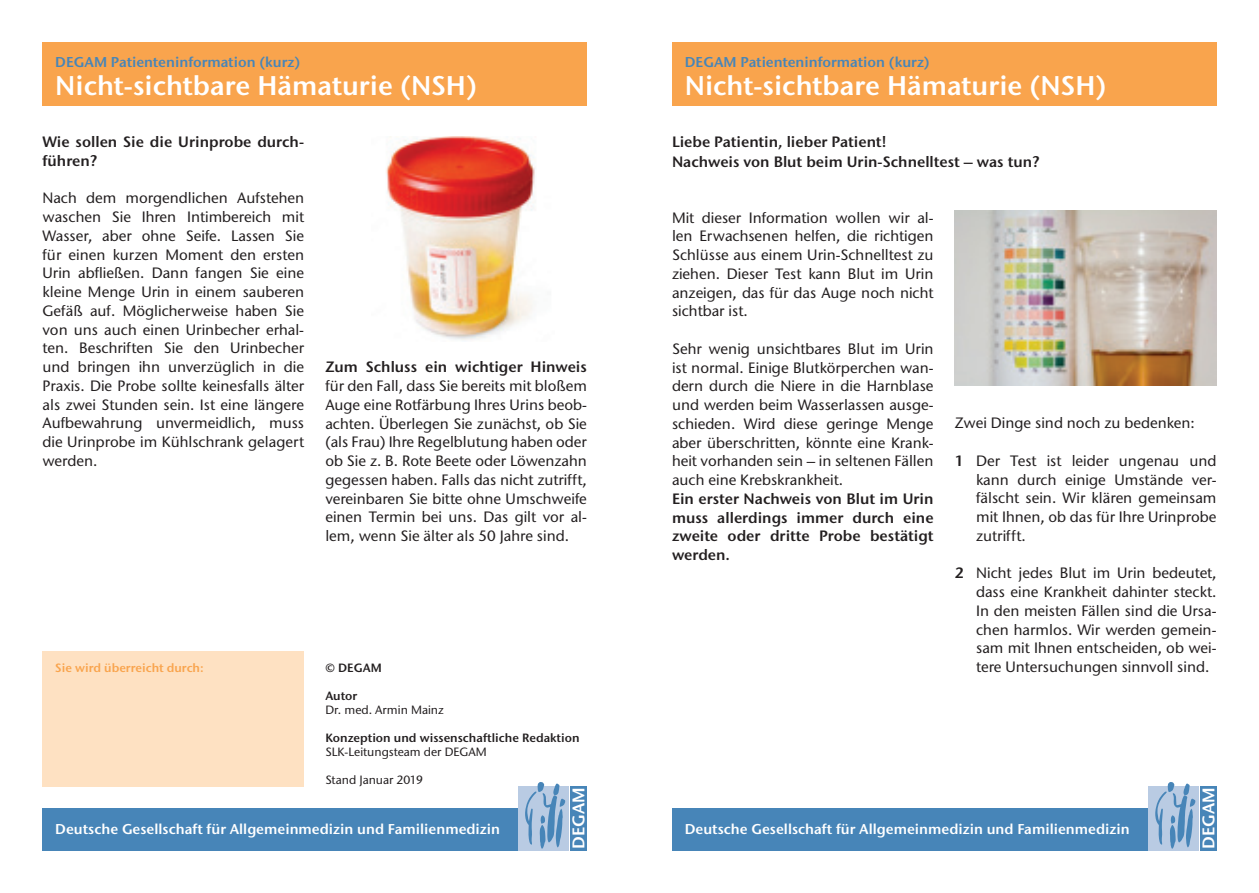
<style>
.page{position:relative;width:1259px;height:893px;background:#fff}
.page>*{position:absolute;margin:0;border:0;box-sizing:border-box;transform-origin:0 0}
.t1{font:600 27px "Stone Sans ITC Pro";color:#fff}
.t2{font:600 16.95px "Stone Sans ITC Pro";letter-spacing:.005em;color:#fff}
.t3{font:500 15px/18.8px "Stone Sans ITC Std";color:#231f20;text-align:justify}
.t4{font:600 15px/18.8px "Stone Sans ITC Pro";color:#231f20}
.t5{font:600 14.25px "Stone Sans ITC Pro";color:#fff}
.t6{font:600 14.25px "Stone Sans ITC Pro";color:#4785b8}
.t7{font:500 12px "Stone Sans ITC Std";color:#231f20}
.t8{font:600 12px "Stone Sans ITC Pro";color:#231f20}
.t9{font:600 12px "Stone Sans ITC Pro";color:#f9a44d}
.s1{font-family:"Stone Sans ITC Pro";font-weight:600}
</style>
<div class="page">
<div style="left:43px;top:651px;width:261px;height:136px;background:#fee1c2"></div>
<div style="left:672px;top:43px;width:544px;height:63px;background:#f9a44d"></div>
<div style="left:43px;top:43px;width:544px;height:63px;background:#f9a44d"></div>
<div style="left:43px;top:808px;width:475px;height:42px;background:#4785b8"></div>
<div style="left:672px;top:808px;width:476px;height:42px;background:#4785b8"></div>
<div style="left:518px;top:786px;width:51px;height:64px;background:#b9cbe3"></div>
<div style="left:570px;top:786px;width:16px;height:64px;background:#4785b8"></div>
<svg style="left:525px;top:782px;width:40px;height:67px"></svg>
<div style="left:1148px;top:786px;width:51px;height:64px;background:#b9cbe3"></div>
<div style="left:1200px;top:786px;width:16px;height:64px;background:#4785b8"></div>
<svg style="left:1155px;top:782px;width:40px;height:67px"></svg>
<img style="left:955px;top:211px;width:261px;height:175px">
<img style="left:386px;top:136px;width:150px;height:204px">
<p class="t6" style="left:55px;top:53px;width:246px">DEGAM Patienteninformation (kurz)</p>
<p class="t6" style="left:685px;top:53px;width:246px">DEGAM Patienteninformation (kurz)</p>
<h1 class="t1" style="left:55px;top:69px;width:423px">Nicht-sichtbare Hämaturie (NSH)</h1>
<h1 class="t1" style="left:685px;top:69px;width:423px">Nicht-sichtbare Hämaturie (NSH)</h1>
<p class="t4" style="left:43px;top:132px;width:263px">Wie sollen Sie die Urinprobe durch&shy;führen?</p>
<p class="t3" style="left:43px;top:189px;width:263px">Nach dem morgendlichen Aufstehen waschen Sie Ihren Intimbereich mit Wasser, aber ohne Seife. Lassen Sie für einen kurzen Moment den ersten Urin abfließen. Dann fangen Sie eine kleine Menge Urin in einem sauberen Gefäß auf. Möglicherweise haben Sie von uns auch einen Urinbecher erhal&shy;ten. Beschriften Sie den Urinbecher und bringen ihn unverzüglich in die Praxis. Die Probe sollte keinesfalls älter als zwei Stunden sein. Ist eine längere Aufbewahrung unvermeidlich, muss die Urinprobe im Kühlschrank gelagert werden.</p>
<p class="t4" style="left:325px;top:358px;width:263px">Zum Schluss ein wichtiger Hinweis</p>
<p class="t3" style="left:325px;top:376px;width:263px">für den Fall, dass Sie bereits mit bloßem Auge eine Rotfärbung Ihres Urins beob&shy;achten. Überlegen Sie zunächst, ob Sie (als Frau) Ihre Regelblutung haben oder ob Sie z. B. Rote Beete oder Löwenzahn gegessen haben. Falls das nicht zutrifft, vereinbaren Sie bitte ohne Umschweife einen Termin bei uns. Das gilt vor al&shy;lem, wenn Sie älter als 50 Jahre sind.</p>
<p class="t9" style="left:55px;top:660px;width:150px">Sie wird überreicht durch:</p>
<p class="t8" style="left:325px;top:660px;width:58px">© DEGAM</p>
<p class="t8" style="left:325px;top:688px;width:33px">Autor</p>
<p class="t7" style="left:325px;top:702px;width:120px">Dr. med. Armin Mainz</p>
<p class="t8" style="left:325px;top:730px;width:256px">Konzeption und wissenschaftliche Redaktion</p>
<p class="t7" style="left:325px;top:744px;width:163px">SLK-Leitungsteam der DEGAM</p>
<p class="t7" style="left:325px;top:772px;width:99px">Stand Januar 2019</p>
<p class="t4" style="left:672px;top:132px;width:369px;line-height:19.5px">Liebe Patientin, lieber Patient!<br>Nachweis von Blut beim Urin-Schnelltest – was tun?</p>
<p class="t3" style="left:672px;top:208px;width:263px">Mit dieser Information wollen wir al&shy;len Erwachsenen helfen, die richtigen Schlüsse aus einem Urin-Schnelltest zu ziehen. Dieser Test kann Blut im Urin anzeigen, das für das Auge noch nicht sichtbar ist.</p>
<p class="t3" style="left:672px;top:339px;width:263px">Sehr wenig unsichtbares Blut im Urin ist normal. Einige Blutkörperchen wan&shy;dern durch die Niere in die Harnblase und werden beim Wasserlassen ausge&shy;schieden. Wird diese geringe Menge aber überschritten, könnte eine Krank&shy;heit vorhanden sein – in seltenen Fällen auch eine Krebskrankheit.</p>
<p class="t4" style="left:672px;top:489px;width:263px;text-align:justify">Ein erster Nachweis von Blut im Urin muss allerdings immer durch eine zweite oder dritte Probe bestätigt werden.</p>
<p class="t3" style="left:955px;top:414px;width:241px">Zwei Dinge sind noch zu bedenken:</p>
<p class="t3" style="left:976px;top:451px;width:242px;text-indent:-21px"><span class="s1">1</span> Der Test ist leider ungenau und kann durch einige Umstände ver&shy;fälscht sein. Wir klären gemeinsam mit Ihnen, ob das für Ihre Urinprobe zutrifft.</p>
<p class="t3" style="left:976px;top:564px;width:242px;text-indent:-21px"><span class="s1">2</span> Nicht jedes Blut im Urin bedeutet, dass eine Krankheit dahinter steckt.<br>In den meisten Fällen sind die Ursa&shy;chen harmlos. Wir werden gemein&shy;sam mit Ihnen entscheiden, ob wei&shy;tere Untersuchungen sinnvoll sind.</p>
<p class="t2" style="left:568px;top:849px;width:63px;rotate:-90deg">DEGAM</p>
<p class="t2" style="left:1198px;top:849px;width:63px;rotate:-90deg">DEGAM</p>
<p class="t5" style="left:55px;top:820px;width:446px">Deutsche Gesellschaft für Allgemeinmedizin und Familienmedizin</p>
<p class="t5" style="left:685px;top:820px;width:446px">Deutsche Gesellschaft für Allgemeinmedizin und Familienmedizin</p>
</div>
